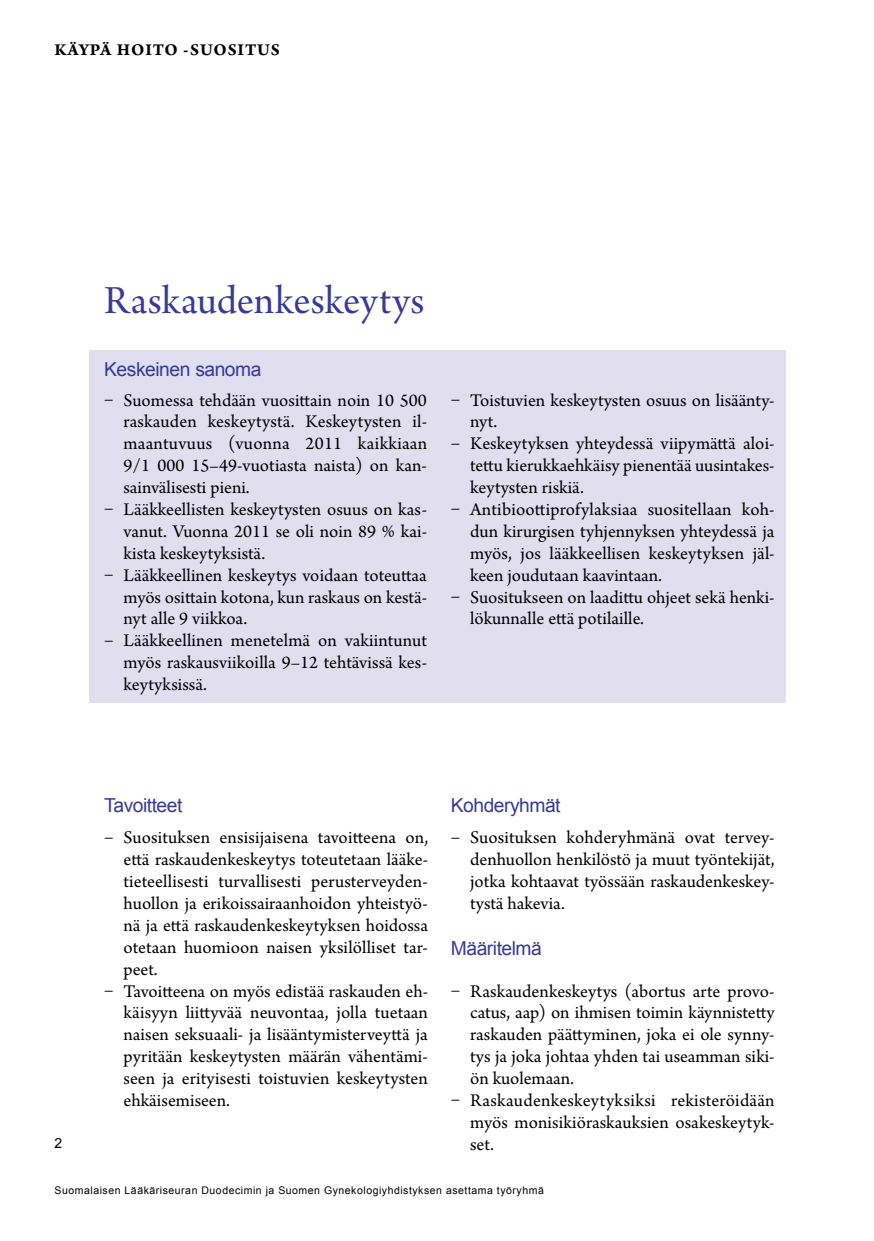
<style>
.page{position:relative;width:874px;height:1241px;background:#fff}
.page>*{position:absolute;margin:0;border:0;box-sizing:border-box;transform-origin:0 0}
.t1{font:42px "Arno Pro Subhead";color:#393a96}
.t2{font:19.25px "Arial";letter-spacing:-.025em;color:#393a96}
.t3{font:18.9px/21.9px "Arno Pro";color:#000;text-align:justify}
.t4{font:17.5px "Arno Pro Bold Sm Text";letter-spacing:.05em;color:#000}
.t5{font:14px "Arial";color:#000}
.t6{font:10.5px "Arial";letter-spacing:.05em;color:#000}
</style>
<div class="page">
<div style="left:89px;top:350px;width:696px;height:352px;background:#e0deef"></div>
<p class="t4" style="left:55px;top:39px;width:226px">KÄYPÄ HOITO -SUOSITUS</p>
<p class="t5" style="left:55px;top:1133px;width:9px">2</p>
<h1 class="t1" style="left:104px;top:277px;width:321px">Raskaudenkeskeytys</h1>
<p class="t2" style="left:104px;top:356px;width:159px">Keskeinen sanoma</p>
<p class="t3" style="left:123px;top:390px;width:305px;text-indent:-19px">– Suomessa tehdään vuosittain noin 10 500 raskauden keskeytystä. Keskeytysten il&shy;maantuvuus (vuonna 2011 kaikkiaan 9/1 000 15–49-vuotiasta naista) on kan&shy;sainvälisesti pieni.</p>
<p class="t3" style="left:123px;top:499px;width:305px;text-indent:-19px">– Lääkkeellisten keskeytysten osuus on kas&shy;vanut. Vuonna 2011 se oli noin 89 % kai&shy;kista keskeytyksistä.</p>
<p class="t3" style="left:123px;top:565px;width:305px;text-indent:-19px">– Lääkkeellinen keskeytys voidaan toteuttaa myös osittain kotona, kun raskaus on kestä&shy;nyt alle 9 viikkoa.</p>
<p class="t3" style="left:123px;top:630px;width:305px;text-indent:-19px">– Lääkkeellinen menetelmä on vakiintunut myös raskausviikoilla 9–12 tehtävissä kes&shy;keytyksissä.</p>
<p class="t3" style="left:470px;top:390px;width:306px;text-indent:-19px">– Toistuvien keskeytysten osuus on lisäänty&shy;nyt.</p>
<p class="t3" style="left:470px;top:433px;width:306px;text-indent:-19px">– Keskeytyksen yhteydessä viipymättä aloi&shy;tettu kierukkaehkäisy pienentää uusintakes&shy;keytysten riskiä.</p>
<p class="t3" style="left:470px;top:499px;width:306px;text-indent:-19px">– Antibioottiprofylaksiaa suositellaan koh&shy;dun kirurgisen tyhjennyksen yhteydessä ja myös, jos lääkkeellisen keskeytyksen jäl&shy;keen joudutaan kaavintaan.</p>
<p class="t3" style="left:470px;top:587px;width:306px;text-indent:-19px">– Suositukseen on laadittu ohjeet sekä henki&shy;lökunnalle että potilaille.</p>
<p class="t2" style="left:104px;top:792px;width:80px">Tavoitteet</p>
<p class="t3" style="left:123px;top:827px;width:306px;text-indent:-19px">– Suosituksen ensisijaisena tavoitteena on, että raskaudenkeskeytys toteutetaan lääke&shy;tieteellisesti turvallisesti perusterveyden&shy;huollon ja erikoissairaanhoidon yhteistyö&shy;nä ja että raskaudenkeskeytyksen hoidossa otetaan huomioon naisen yksilölliset tar&shy;peet.</p>
<p class="t3" style="left:123px;top:980px;width:306px;text-indent:-19px">– Tavoitteena on myös edistää raskauden eh&shy;käisyyn liittyvää neuvontaa, jolla tuetaan naisen seksuaali- ja lisääntymisterveyttä ja pyritään keskeytysten määrän vähentämi&shy;seen ja erityisesti toistuvien keskeytysten ehkäisemiseen.</p>
<p class="t2" style="left:450px;top:792px;width:111px">Kohderyhmät</p>
<p class="t3" style="left:470px;top:827px;width:306px;text-indent:-19px">– Suosituksen kohderyhmänä ovat tervey&shy;denhuollon henkilöstö ja muut työntekijät, jotka kohtaavat työssään raskaudenkeskey&shy;tystä hakevia.</p>
<p class="t2" style="left:450px;top:935px;width:92px">Määritelmä</p>
<p class="t3" style="left:470px;top:980px;width:306px;text-indent:-19px">– Raskaudenkeskeytys (abortus arte provo&shy;catus, aap) on ihmisen toimin käynnistetty raskauden päättyminen, joka ei ole synny&shy;tys ja joka johtaa yhden tai useamman siki&shy;ön kuolemaan.</p>
<p class="t3" style="left:470px;top:1090px;width:306px;text-indent:-19px">– Raskaudenkeskeytyksiksi rekisteröidään myös monisikiöraskauksien osakeskeytyk&shy;set.</p>
<p class="t6" style="left:55px;top:1182px;width:490px">Suomalaisen Lääkäriseuran Duodecimin ja Suomen Gynekologiyhdistyksen asettama työryhmä</p>
</div>
